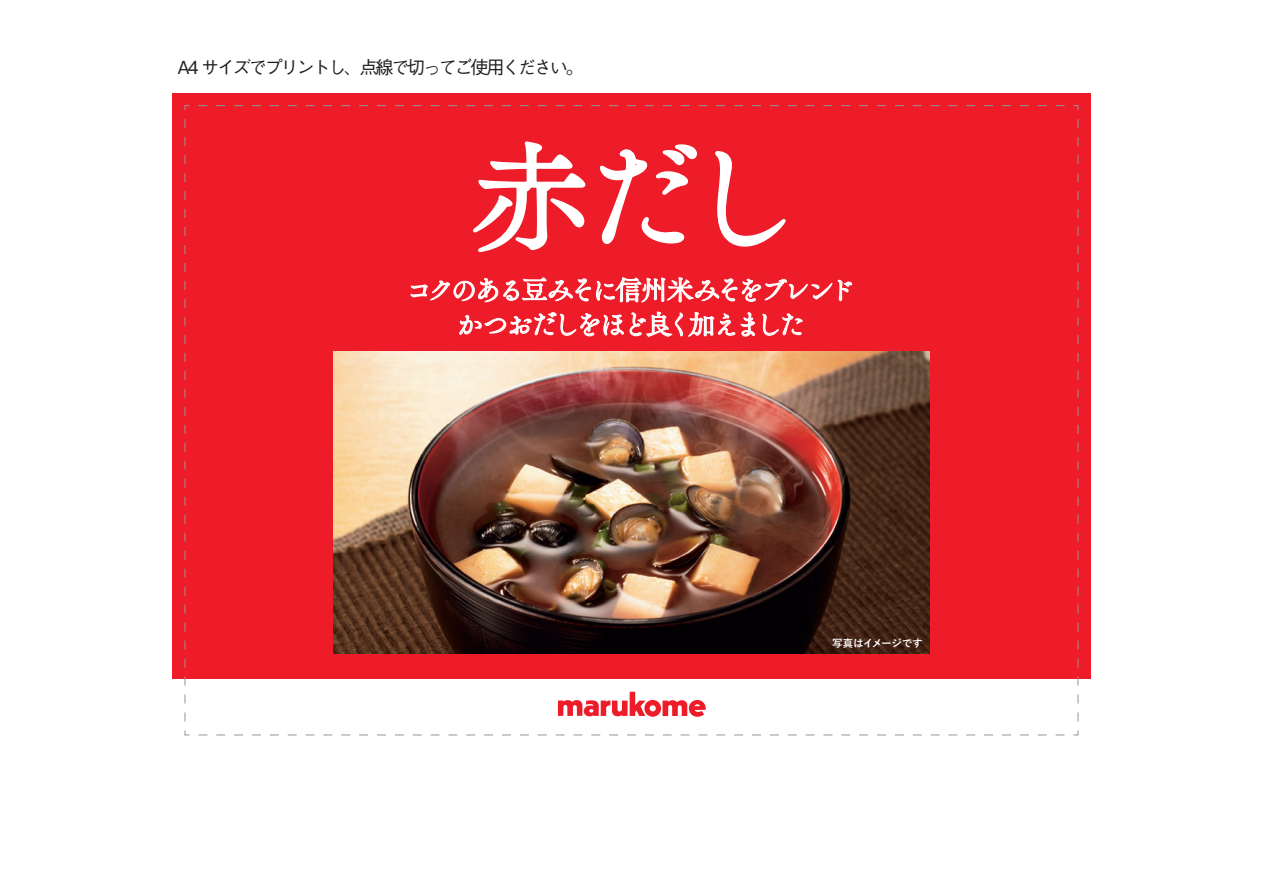
<style>
.page{position:relative;width:1263px;height:893px;background:#fff}
.page>*{position:absolute;margin:0;border:0;box-sizing:border-box;transform-origin:0 0}
.t1{font:120px "Tsuku Old Min Pro R";color:#fff}
.t2{font:27px/34.5px "Tsuku Old Min Pro R";letter-spacing:-.145em;color:#fff;text-align:center}
.t3{font:500 18px "Gothic BBB Pro";letter-spacing:-.12em;color:#231f20}
.t4{font:700 10.5px "Yu Go";letter-spacing:-.03em;color:#fff}
</style>
<div class="page">
<div style="left:172px;top:93px;width:919px;height:586px;background:#ee1c28"></div>
<img style="left:334px;top:351px;width:595px;height:302px">
<svg style="left:473px;top:141px;width:113px;height:111px"></svg>
<svg style="left:600px;top:144px;width:97px;height:101px"></svg>
<svg style="left:715px;top:151px;width:71px;height:96px"></svg>
<svg style="left:410px;top:277px;width:443px;height:139px"></svg>
<svg style="left:558px;top:692px;width:148px;height:25px"></svg>
<svg style="left:1073px;top:119px;width:6px;height:617px"></svg>
<svg style="left:184px;top:730px;width:880px;height:6px"></svg>
<svg style="left:184px;top:105px;width:6px;height:616px"></svg>
<svg style="left:198px;top:105px;width:881px;height:5px"></svg>
<p class="t3" style="left:177px;top:53px;width:408px">A4 サイズでプリントし、点線で切ってご使用ください。</p>
<h1 class="t1" style="left:472px;top:106px;width:330px">赤だし</h1>
<p class="t2" style="left:406px;top:273px;width:451px">コクのある豆みそに信州米みそをブレンドかつおだしをほど良く加えました</p>
<p class="t4" style="left:832px;top:637px;width:92px">写真はイメージです</p>
</div>
